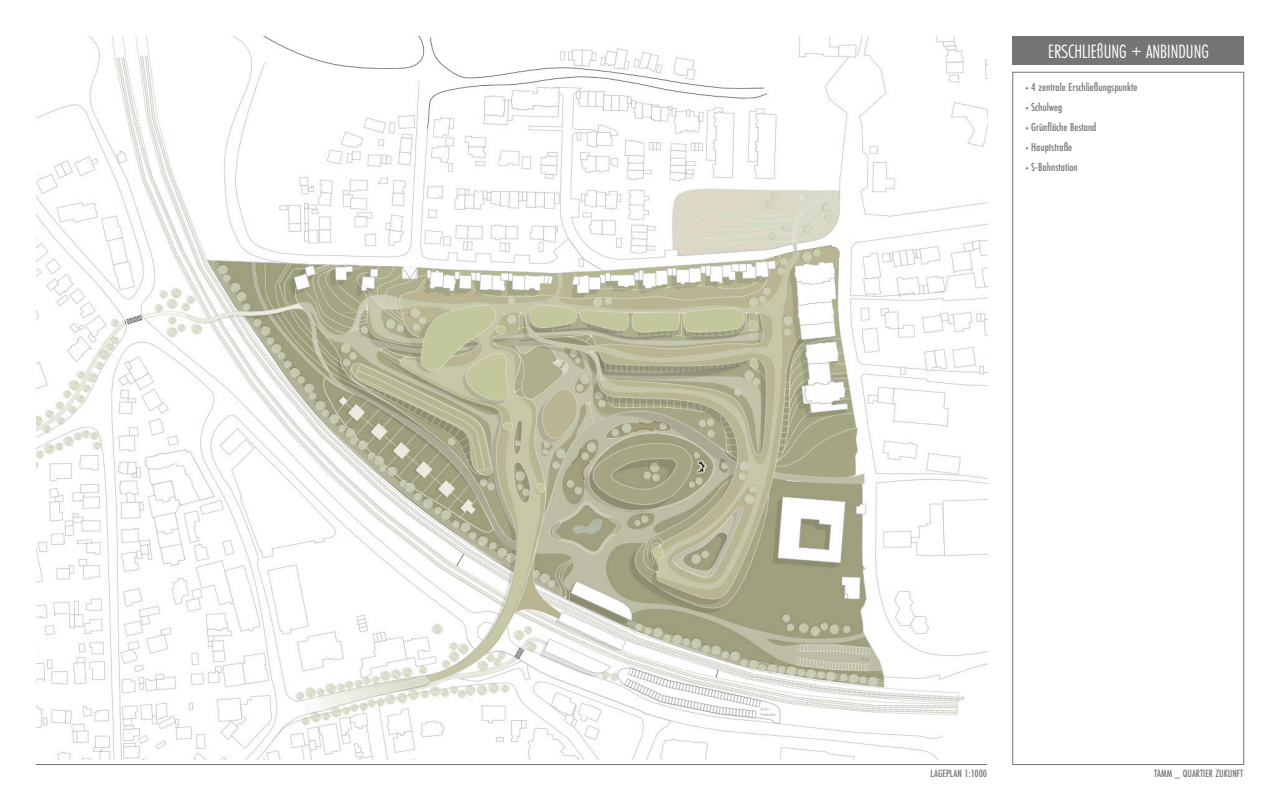
<style>
.page{position:relative;width:1280px;height:800px;background:#fff}
.page>*{position:absolute;margin:0;border:0;box-sizing:border-box;transform-origin:0 0}
.Einf__Abs{font:20px "Futura PT Cond";color:#fff}
.Einf__Abs-2{font:500 12px "Futura PT Cond";color:#757575}
.Einf__Abs-3{font:500 11px "Futura PT Cond";color:#757575}
.s1{font-size:8px}
</style>
<div class="page">
<div style="left:1012px;top:36px;width:232px;height:29px;background:#757575"></div>
<hr style="left:36px;top:764px;width:951px;height:1px;background:#757575">
<div style="left:1012px;top:72px;width:232px;height:693px;border:1px solid #757575"></div>
<img style="left:36px;top:36px;width:951px;height:724px">
<p class="Einf__Abs" style="left:1048px;top:40px;width:162px">ERSCHLIEßUNG + ANBINDUNG</p>
<p class="Einf__Abs-2" style="left:1023px;top:80px;width:116px"><span class="s1">•</span>4 zentrale Erschließungspunkte</p>
<p class="Einf__Abs-2" style="left:1023px;top:100px;width:41px"><span class="s1">•</span>Schulweg</p>
<p class="Einf__Abs-2" style="left:1023px;top:120px;width:75px"><span class="s1">•</span>Grünfläche Bestand</p>
<p class="Einf__Abs-2" style="left:1023px;top:140px;width:51px"><span class="s1">•</span>Hauptstraße</p>
<p class="Einf__Abs-2" style="left:1023px;top:160px;width:56px"><span class="s1">•</span>S-Bahnstation</p>
<p class="Einf__Abs-3" style="left:931px;top:767px;width:58px">LAGEPLAN 1:1000</p>
<p class="Einf__Abs-3" style="left:1154px;top:767px;width:91px">TAMM _ QUARTIER ZUKUNFT</p>
</div>
